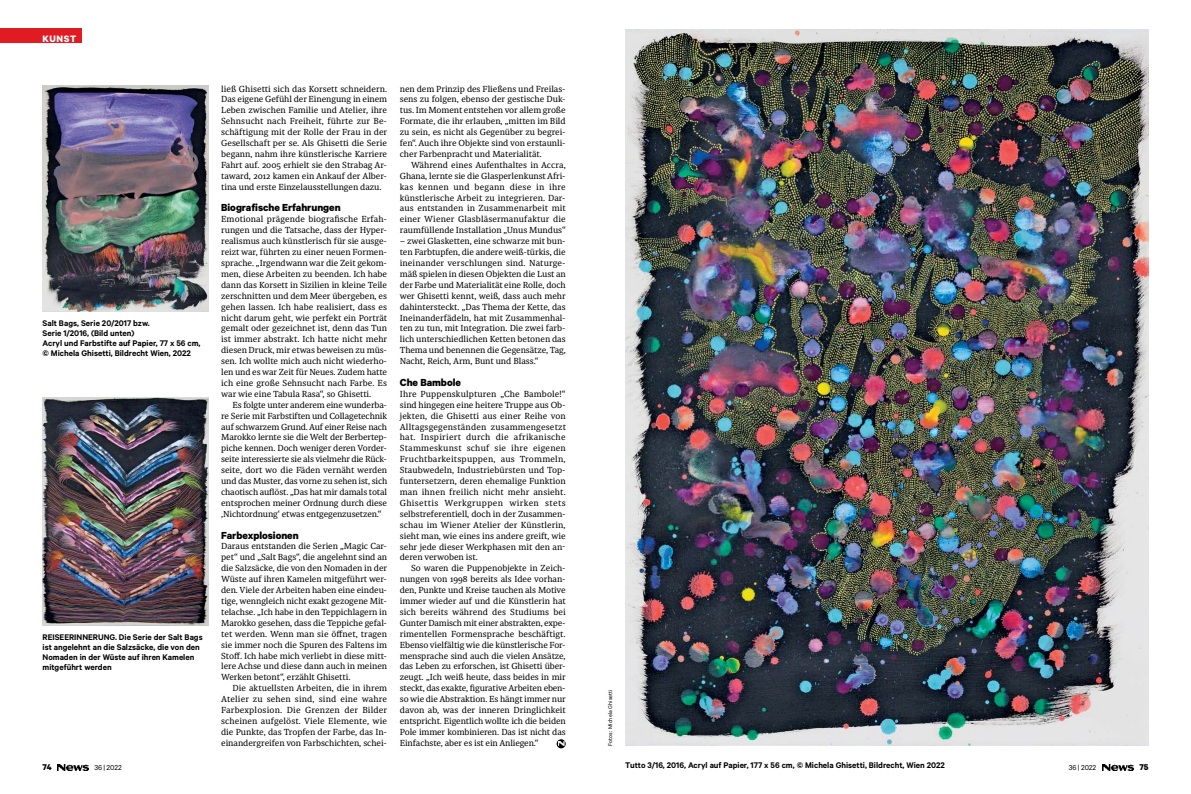
<style>
.page{position:relative;width:1191px;height:794px;background:#fff}
.page>*{position:absolute;margin:0;border:0;box-sizing:border-box;transform-origin:0 0}
.t1{font:700 11.5px "Calibre";letter-spacing:-.005em;color:#000}
.t2{font:700 10.5px "Calibre";letter-spacing:.055em;color:#fff}
.t3{font:700 9.5px "Calibre";color:#000}
.t4{font:600 9.2px/9.9px "Calibre";color:#000}
.t5{font:8.7px/10.9px "Sindelar Regular A";letter-spacing:-.005em;color:#000;text-align:justify}
.t6{font:8px "Calibre";color:#000}
.t7{font:6.2px "Calibre";letter-spacing:.015em;color:#000}
</style>
<div class="page">
<img style="left:58px;top:764px;width:30px;height:6px">
<img style="left:1102px;top:764px;width:31px;height:6px">
<div style="left:0;top:28px;width:82px;height:15px;background:#e11b22"></div>
<img style="left:625px;top:29px;width:523px;height:717px">
<img style="left:43px;top:85px;width:165px;height:227px">
<img style="left:43px;top:397px;width:165px;height:229px">
<svg style="left:556px;top:739px;width:10px;height:9px"></svg>
<svg style="left:558px;top:741px;width:6px;height:5px"></svg>
<p class="t2" style="left:43px;top:32px;width:35px">KUNST</p>
<p class="t4" style="left:43px;top:318px;width:159px">Salt Bags, Serie 20/2017 bzw.<br>Serie 1/2016, (Bild unten)<br>Acryl und Farbstifte auf Papier, 77 x 56 cm, © Michela Ghisetti, Bildrecht Wien, 2022</p>
<p class="t4" style="left:43px;top:632px;width:162px">REISEERINNERUNG. Die Serie der Salt Bags ist angelehnt an die Salzsäcke, die von den Nomaden in der Wüste auf ihren Kamelen mitgeführt werden</p>
<p class="t5" style="left:221px;top:83px;width:168px">ließ Ghisetti sich das Korsett schneidern.<br>Das eigene Gefühl der Einengung in einem Leben zwischen Familie und Atelier, ihre Sehnsucht nach Freiheit, führte zur Be&shy;schäftigung mit der Rolle der Frau in der Gesellschaft per se. Als Ghisetti die Serie begann, nahm ihre künstlerische Karriere Fahrt auf. 2005 erhielt sie den Strabag Ar&shy;taward, 2012 kamen ein Ankauf der Alber&shy;tina und erste Einzelausstellungen dazu.</p>
<h1 class="t1" style="left:221px;top:201px;width:121px">Biografische Erfahrungen</h1>
<p class="t5" style="left:221px;top:214px;width:168px">Emotional prägende biografische Erfah&shy;rungen und die Tatsache, dass der Hyper&shy;realismus auch künstlerisch für sie ausge&shy;reizt war, führten zu einer neuen Formen&shy;sprache. „Irgendwann war die Zeit gekom&shy;men, diese Arbeiten zu beenden. Ich habe dann das Korsett in Sizilien in kleine Teile zerschnitten und dem Meer übergeben, es gehen lassen. Ich habe realisiert, dass es nicht darum geht, wie perfekt ein Porträt gemalt oder gezeichnet ist, denn das Tun ist immer abstrakt. Ich hatte nicht mehr diesen Druck, mir etwas beweisen zu müs&shy;sen. Ich wollte mich auch nicht wiederho&shy;len und es war Zeit für Neues. Zudem hatte ich eine große Sehnsucht nach Farbe. Es war wie eine Tabula Rasa“, so Ghisetti.</p>
<p class="t5" style="left:221px;top:400px;width:168px;text-indent:11px">Es folgte unter anderem eine wunderba&shy;re Serie mit Farbstiften und Collagetechnik auf schwarzem Grund. Auf einer Reise nach Marokko lernte sie die Welt der Berbertep&shy;piche kennen. Doch weniger deren Vorder&shy;seite interessierte sie als vielmehr die Rück&shy;seite, dort wo die Fäden vernäht werden und das Muster, das vorne zu sehen ist, sich chaotisch auflöst. „Das hat mir damals total entsprochen meiner Ordnung durch diese ‚Nichtordnung‘ etwas entgegenzusetzen.“</p>
<h1 class="t1" style="left:221px;top:528px;width:79px">Farbexplosionen</h1>
<p class="t5" style="left:221px;top:541px;width:167px">Daraus entstanden die Serien „Magic Car&shy;pet“ und „Salt Bags“, die angelehnt sind an die Salzsäcke, die von den Nomaden in der Wüste auf ihren Kamelen mitgeführt wer&shy;den. Viele der Arbeiten haben eine eindeu&shy;tige, wenngleich nicht exakt gezogene Mit&shy;telachse. „Ich habe in den Teppichlagern in Marokko gesehen, dass die Teppiche gefal&shy;tet werden. Wenn man sie öffnet, tragen sie immer noch die Spuren des Faltens im Stoff. Ich habe mich verliebt in diese mitt&shy;lere Achse und diese dann auch in meinen Werken betont“, erzählt Ghisetti.</p>
<p class="t5" style="left:221px;top:683px;width:168px;text-indent:11px">Die aktuellsten Arbeiten, die in ihrem Atelier zu sehen sind, sind eine wahre Farbexplosion. Die Grenzen der Bilder scheinen aufgelöst. Viele Elemente, wie die Punkte, das Tropfen der Farbe, das In&shy;einandergreifen von Farbschichten, schei-</p>
<p class="t5" style="left:400px;top:83px;width:167px">nen dem Prinzip des Fließens und Freilas&shy;sens zu folgen, ebenso der gestische Duk&shy;tus. Im Moment entstehen vor allem große Formate, die ihr erlauben, „mitten im Bild zu sein, es nicht als Gegenüber zu begrei&shy;fen“. Auch ihre Objekte sind von erstaunli&shy;cher Farbenpracht und Materialität.</p>
<p class="t5" style="left:400px;top:160px;width:167px;text-indent:11px">Während eines Aufenthaltes in Accra, Ghana, lernte sie die Glasperlenkunst Afri&shy;kas kennen und begann diese in ihre künstlerische Arbeit zu integrieren. Dar&shy;aus entstanden in Zusammenarbeit mit einer Wiener Glasbläsermanufaktur die raumfüllende Installation „Unus Mundus“</p>
<p class="t5" style="left:400px;top:236px;width:167px">– zwei Glasketten, eine schwarze mit bun&shy;ten Farbtupfen, die andere weiß-türkis, die ineinander verschlungen sind. Naturge&shy;mäß spielen in diesen Objekten die Lust an der Farbe und Materialität eine Rolle, doch wer Ghisetti kennt, weiß, dass auch mehr dahintersteckt. „Das Thema der Kette, das Ineinanderfädeln, hat mit Zusammenhal&shy;ten zu tun, mit Integration. Die zwei farb&shy;lich unterschiedlichen Ketten betonen das Thema und benennen die Gegensätze, Tag, Nacht, Reich, Arm, Bunt und Blass.“</p>
<h1 class="t1" style="left:400px;top:375px;width:63px">Che Bambole</h1>
<p class="t5" style="left:400px;top:389px;width:168px">Ihre Puppenskulpturen „Che Bambole!“ sind hingegen eine heitere Truppe aus Ob&shy;jekten, die Ghisetti aus einer Reihe von Alltagsgegenständen zusammengesetzt hat. Inspiriert durch die afrikanische Stammeskunst schuf sie ihre eigenen Fruchtbarkeitspuppen, aus Trommeln, Staubwedeln, Industriebürsten und Top&shy;funtersetzern, deren ehemalige Funktion man ihnen freilich nicht mehr ansieht.<br>Ghisettis Werkgruppen wirken stets selbstreferentiell, doch in der Zusammen&shy;schau im Wiener Atelier der Künstlerin, sieht man, wie eines ins andere greift, wie sehr jede dieser Werkphasen mit den an&shy;deren verwoben ist.</p>
<p class="t5" style="left:400px;top:563px;width:168px;text-indent:11px">So waren die Puppenobjekte in Zeich&shy;nungen von 1998 bereits als Idee vorhan&shy;den, Punkte und Kreise tauchen als Motive immer wieder auf und die Künstlerin hat sich bereits während des Studiums bei Gunter Damisch mit einer abstrakten, expe&shy;rimentellen Formensprache beschäftigt.<br>Ebenso vielfältig wie die künstlerische For&shy;mensprache sind auch die vielen Ansätze, das Leben zu erforschen, ist Ghisetti über&shy;zeugt. „Ich weiß heute, dass beides in mir steckt, das exakte, figurative Arbeiten eben&shy;so wie die Abstraktion. Es hängt immer nur davon ab, was der inneren Dringlichkeit entspricht. Eigentlich wollte ich die beiden Pole immer kombinieren. Das ist nicht das Einfachste, aber es ist ein Anliegen.“</p>
<p class="t7" style="left:607px;top:746px;width:58px;rotate:-90deg">Fotos: Michela Ghisetti</p>
<p class="t4" style="left:625px;top:760px;width:321px">Tutto 3/16, 2016, Acryl auf Papier, 177 x 56 cm, © Michela Ghisetti, Bildrecht, Wien 2022</p>
<p class="t3" style="left:43px;top:761px;width:11px">74</p>
<p class="t6" style="left:94px;top:763px;width:29px">36 | 2022</p>
<p class="t6" style="left:1069px;top:763px;width:29px">36 | 2022</p>
<p class="t3" style="left:1139px;top:761px;width:11px">75</p>
</div>
